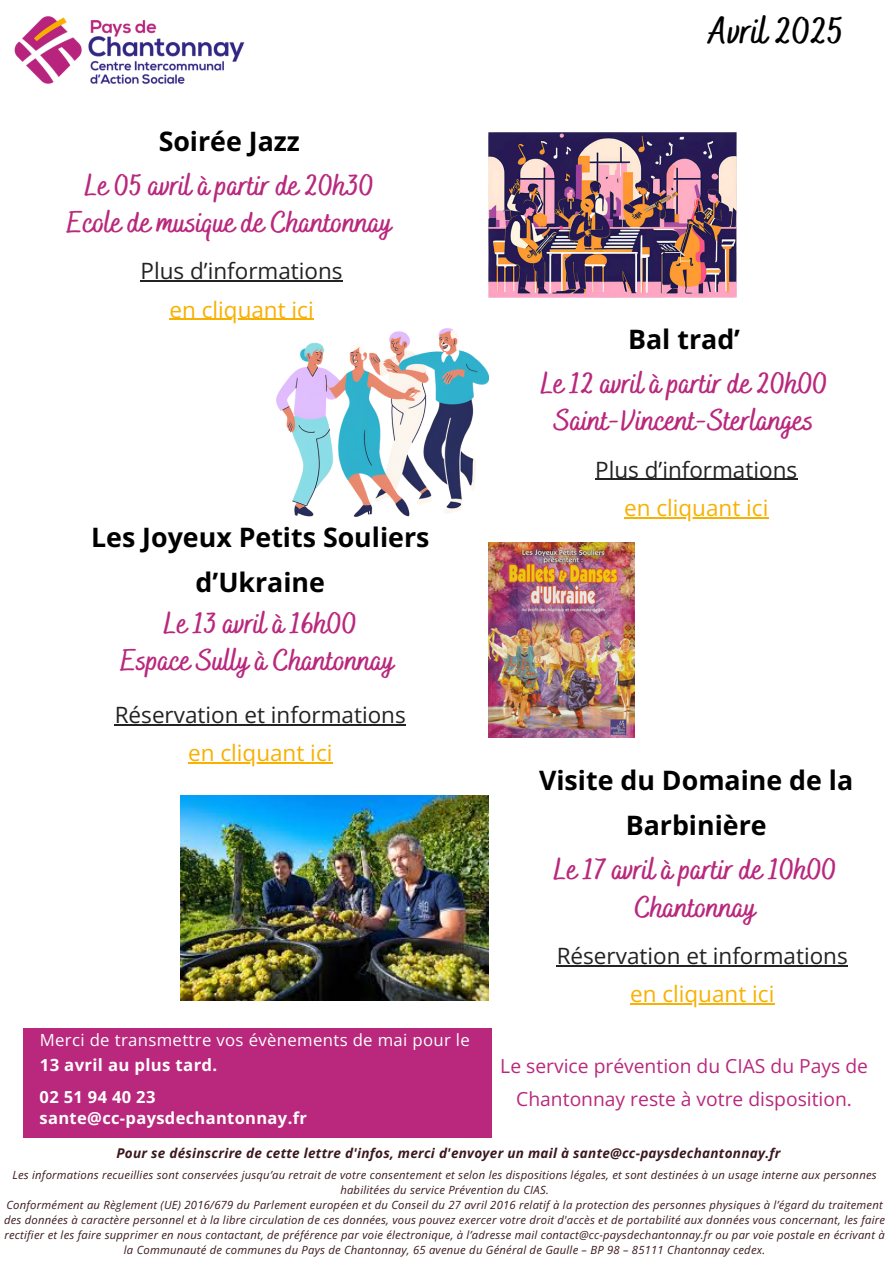
<style>
.page{position:relative;width:894px;height:1264px;background:#fff}
.page>*{position:absolute;margin:0;border:0;box-sizing:border-box;transform-origin:0 0}
.t1{font:700 37.5px "Bakerie Smooth";color:#000}
.t2{font:700 30px/37.2px "Bakerie Smooth";color:#b9287d;text-align:center}
.t3{font:700 26.7px/45px "Open Sans";color:#000;text-align:center}
.t4{font:22.5px "Open Sans";color:#232324}
.t5{font:22.5px "Open Sans";color:#f8b001}
.t6{font:19.35px/32.7px "Open Sans";color:#b9287d;text-align:center}
.t7{font:16.8px/24.8px "Open Sans";letter-spacing:.02em;color:#fff}
.t8{font:700 16.5px/21.3px "Open Sans";letter-spacing:.02em;color:#fff}
.t9{font:italic 700 13.5px "Open Sans";letter-spacing:.02em;color:#3b181d}
.t10{font:italic 11.25px/15px "Open Sans";letter-spacing:.02em;color:#3b181d;text-align:center}
.s1{font-weight:700}
</style>
<div class="page">
<img style="left:14px;top:16px;width:231px;height:68px">
<div style="left:23px;top:1028px;width:469px;height:109px;background:#b9287d"></div>
<img style="left:181px;top:795px;width:307px;height:205px">
<img style="left:488px;top:542px;width:146px;height:195px">
<img style="left:276px;top:329px;width:212px;height:187px">
<img style="left:488px;top:132px;width:247px;height:165px">
<hr style="left:140px;top:280px;width:202px;height:2px;background:#232324">
<hr style="left:169px;top:319px;width:145px;height:1px;background:#f8b001">
<hr style="left:115px;top:724px;width:291px;height:1px;background:#232324">
<hr style="left:188px;top:762px;width:144px;height:1px;background:#f8b001">
<hr style="left:595px;top:479px;width:202px;height:1px;background:#232324">
<hr style="left:624px;top:517px;width:144px;height:1px;background:#f8b001">
<hr style="left:556px;top:965px;width:291px;height:1px;background:#232324">
<hr style="left:630px;top:1003px;width:144px;height:1px;background:#f8b001">
<h2 class="t1" style="left:708px;top:9px;width:137px">Avril 2025</h2>
<h2 class="t3" style="left:159px;top:118px;width:143px">Soirée Jazz</h2>
<p class="t2" style="left:67px;top:168px;width:326px">Le 05 avril à partir de 20h30<br>Ecole de musique de Chantonnay</p>
<h4 class="t4" style="left:140px;top:255px;width:203px">Plus d’informations</h4>
<h3 class="t5" style="left:169px;top:294px;width:146px">en cliquant ici</h3>
<h2 class="t3" style="left:91px;top:514px;width:340px">Les Joyeux Petits Souliers d’Ukraine</h2>
<p class="t2" style="left:120px;top:606px;width:275px">Le 13 avril à 16h00<br>Espace Sully à Chantonnay</p>
<h4 class="t4" style="left:115px;top:699px;width:292px">Réservation et informations</h4>
<h3 class="t5" style="left:188px;top:737px;width:146px">en cliquant ici</h3>
<h1 class="t7" style="left:40px;top:1027px;width:431px">Merci de transmettre vos évènements de mai pour le<br><span class="s1">13 avril au plus tard.</span></h1>
<h3 class="t8" style="left:40px;top:1085px;width:269px">02 51 94 40 23 sante@cc-paysdechantonnay.fr</h3>
<h2 class="t3" style="left:628px;top:316px;width:113px">Bal trad’</h2>
<p class="t2" style="left:540px;top:367px;width:289px">Le 12 avril à partir de 20h00<br>Saint-Vincent-Sterlanges</p>
<h4 class="t4" style="left:595px;top:454px;width:203px">Plus d’informations</h4>
<p class="t5" style="left:624px;top:492px;width:146px">en cliquant ici</p>
<h5 class="t3" style="left:539px;top:757px;width:315px">Visite du Domaine de la<br>Barbinière</h5>
<h6 class="t2" style="left:553px;top:853px;width:285px">Le 17 avril à partir de 10h00<br>Chantonnay</h6>
<p class="t4" style="left:556px;top:939px;width:292px">Réservation et informations</p>
<p class="t5" style="left:630px;top:978px;width:146px">en cliquant ici</p>
<p class="t6" style="left:500px;top:1049px;width:369px">Le service prévention du CIAS du Pays de<br>Chantonnay reste à votre disposition.</p>
<h4 class="t9" style="left:116px;top:1143px;width:665px">Pour se désinscrire de cette lettre d'infos, merci d'envoyer un mail à sante@cc-paysdechantonnay.fr</h4>
<p class="t10" style="left:12px;top:1167px;width:865px">Les informations recueillies sont conservées jusqu’au retrait de votre consentement et selon les dispositions légales, et sont destinées à un usage interne aux personnes habilitées du service Prévention du CIAS.</p>
<h3 class="t10" style="left:4px;top:1197px;width:882px">Conformément au Règlement (UE) 2016/679 du Parlement européen et du Conseil du 27 avril 2016 relatif à la protection des personnes physiques à l’égard du traitement des données à caractère personnel et à la libre circulation de ces données, vous pouvez exercer votre droit d'accès et de portabilité aux données vous concernant, les faire rectifier et les faire supprimer en nous contactant, de préférence par voie électronique, à l’adresse mail contact@cc-paysdechantonnay.fr ou par voie postale en écrivant à la Communauté de communes du Pays de Chantonnay, 65 avenue du Général de Gaulle – BP 98 – 85111 Chantonnay cedex.</h3>
</div>
